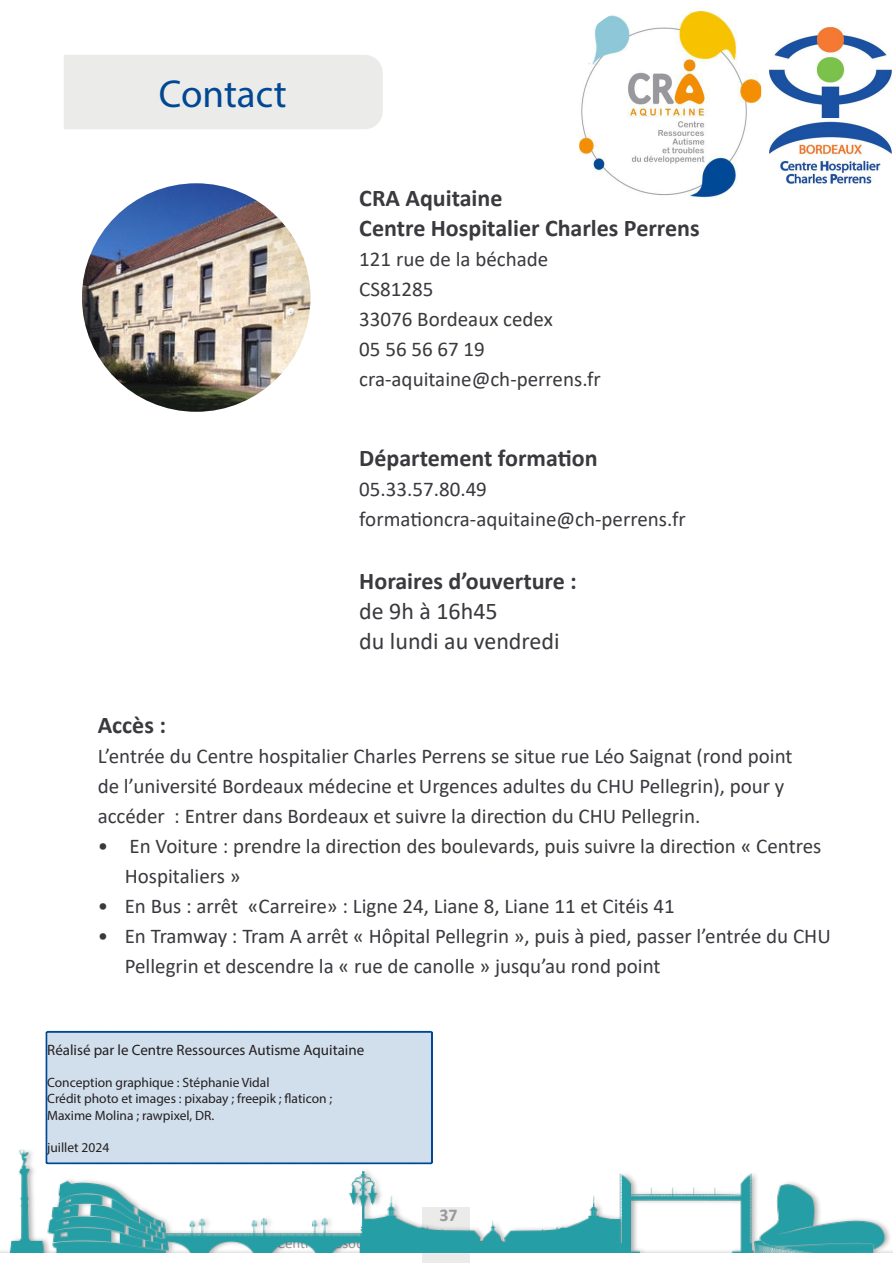
<style>
.page{position:relative;width:893px;height:1263px;background:#fff}
.page>*{position:absolute;margin:0;border:0;box-sizing:border-box;transform-origin:0 0}
.titre_calendrier{font:39px "Myriad Pro";color:#004794}
.caviar_14_titre{font:700 24px/30px "Calibri";color:#39393e}
.caviar_14_titre-2{font:24px "Calibri";color:#39393e}
.caviar_14_titre-3{font:21px/30px "Calibri";color:#39393e}
.t1{font:700 18px "Calibri";color:#99989d}
.t2{font:15px "Myriad Pro";color:#231f20}
.t3{font:13.5px/16.2px "Myriad Pro";color:#231f20}
</style>
<div class="page">
<div style="left:423px;top:1208px;width:47px;height:55px;background:#ebebea"></div>
<img style="left:0;top:1149px;width:893px;height:103px">
<div style="left:64px;top:55px;width:319px;height:74px;background:#ebebea"></div>
<img style="left:82px;top:183px;width:228px;height:229px;border-radius:114px">
<div style="left:45px;top:1031px;width:388px;height:133px;background:#d1deec"></div>
<img style="left:579px;top:8px;width:182px;height:190px">
<img style="left:769px;top:27px;width:122px;height:156px">
<p class="titre_calendrier" style="left:159px;top:70px;width:129px">Contact</p>
<p class="caviar_14_titre" style="left:359px;top:183px;width:342px">CRA Aquitaine<br>Centre Hospitalier Charles Perrens</p>
<p class="caviar_14_titre-3" style="left:359px;top:244px;width:195px">121 rue de la béchade<br>CS81285<br>33076 Bordeaux cedex</p>
<p class="caviar_14_titre-3" style="left:359px;top:334px;width:127px">05 56 56 67 19</p>
<p class="caviar_14_titre-3" style="left:359px;top:364px;width:243px">cra-aquitaine@ch-perrens.fr</p>
<p class="caviar_14_titre" style="left:359px;top:443px;width:240px">Département formation</p>
<p class="caviar_14_titre-3" style="left:359px;top:474px;width:129px">05.33.57.80.49</p>
<p class="caviar_14_titre-3" style="left:359px;top:504px;width:328px">formationcra-aquitaine@ch-perrens.fr</p>
<p class="caviar_14_titre" style="left:359px;top:565px;width:219px">Horaires d’ouverture :</p>
<p class="caviar_14_titre-2" style="left:359px;top:594px;width:140px">de 9h à 16h45</p>
<p class="caviar_14_titre-2" style="left:359px;top:624px;width:202px">du lundi au vendredi</p>
<p class="caviar_14_titre" style="left:98px;top:710px;width:70px">Accès :</p>
<p class="caviar_14_titre-3" style="left:98px;top:741px;width:696px">L’entrée du Centre hospitalier Charles Perrens se situe rue Léo Saignat (rond point de l’université Bordeaux médecine et Urgences adultes du CHU Pellegrin), pour y accéder : Entrer dans Bordeaux et suivre la direction du CHU Pellegrin.</p>
<p class="caviar_14_titre-3" style="left:125px;top:831px;width:698px;text-indent:-27px">• En Voiture : prendre la direction des boulevards, puis suivre la direction « Centres<br>Hospitaliers »</p>
<p class="caviar_14_titre-3" style="left:98px;top:891px;width:579px">• En Bus : arrêt «Carreire» : Ligne 24, Liane 8, Liane 11 et Citéis 41</p>
<p class="caviar_14_titre-3" style="left:125px;top:921px;width:708px;text-indent:-27px">• En Tramway : Tram A arrêt « Hôpital Pellegrin », puis à pied, passer l’entrée du CHU<br>Pellegrin et descendre la « rue de canolle » jusqu’au rond point</p>
<p class="t2" style="left:47px;top:1040px;width:319px">Réalisé par le Centre Ressources Autisme Aquitaine</p>
<p class="t3" style="left:47px;top:1074px;width:224px">Conception graphique : Stéphanie Vidal</p>
<p class="t3" style="left:47px;top:1090px;width:287px">Crédit photo et images : pixabay ; freepik ; flaticon ;<br>Maxime Molina ; rawpixel, DR.</p>
<p class="t3" style="left:47px;top:1139px;width:64px">juillet 2024</p>
<p class="t1" style="left:439px;top:1202px;width:20px">37</p>
</div>
